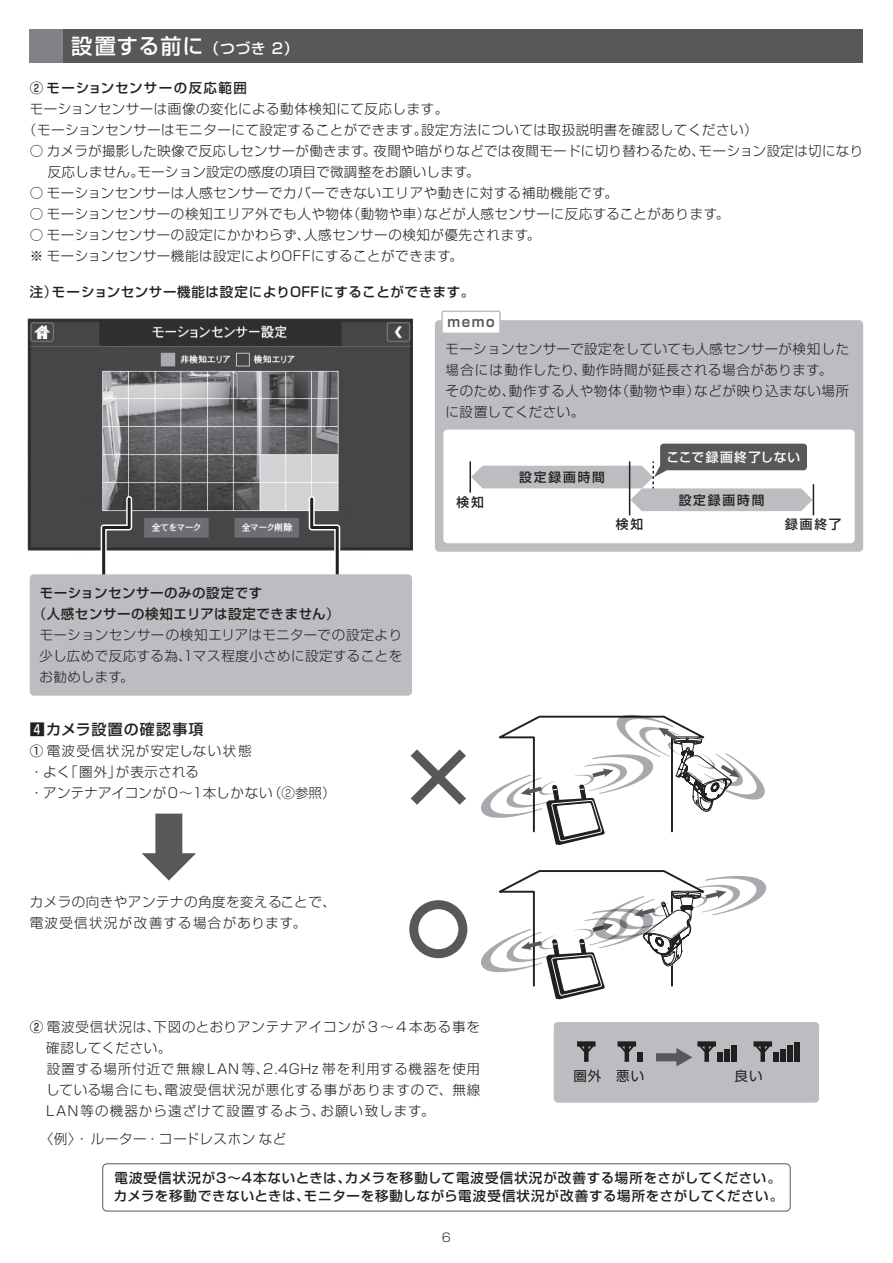
<style>
.page{position:relative;width:893px;height:1263px;background:#fff}
.page>*{position:absolute;margin:0;border:0;box-sizing:border-box;transform-origin:0 0}
.t1{font:500 21.15px "Shin Go Pro";letter-spacing:.04em;color:#fff}
.t2{font:500 15px "Shin Go Pro";letter-spacing:.065em;color:#231f20}
.t3{font:300 13.5px/21px "Shin Go Pro";letter-spacing:.04em;color:#231f20}
.t4{font:500 13.5px/18px "Shin Go Pro";letter-spacing:.04em;color:#231f20}
.t5{font:300 13.5px/21px "Shin Go Pro";letter-spacing:.06em;color:#231f20}
.t6{font:300 13.5px "Shin Go Pro";letter-spacing:.02em;color:#231f20}
.t7{font:500 13.5px "Shin Go Pro";letter-spacing:.095em;color:#231f20}
.t8{font:13.5px "Shin Go Pro";color:#231f20}
.t9{font:700 13.5px "Shin Go Pro De";color:#57585a}
.t10{font:500 12.75px "Shin Go Pro";letter-spacing:.145em;color:#231f20}
.t11{font:500 12.75px "Shin Go Pro";letter-spacing:.085em;color:#fff}
.t12{font:300 12px "Shin Go Pro";color:#231f20}
.s1{font-size:14.85px}
.s2{font-weight:400}
.s3{font-weight:500}
</style>
<div class="page">
<div style="left:554px;top:1022px;width:265px;height:81px;background:#bcbdc0;border-radius:4px"></div>
<div style="left:30px;top:30px;width:833px;height:33px;background:#57585a"></div>
<div style="left:30px;top:30px;width:33px;height:33px;background:#808285"></div>
<img style="left:27px;top:318px;width:386px;height:233px">
<div style="left:435px;top:320px;width:428px;height:232px;background:#bcbdc0;border-radius:4px"></div>
<div style="left:443px;top:430px;width:412px;height:113px;background:#fff;border-radius:4px"></div>
<svg style="left:441px;top:311px;width:60px;height:22px"></svg>
<hr style="left:469px;top:461px;width:2px;height:32px;background:#231f20">
<hr style="left:629px;top:461px;width:1px;height:54px;background:#231f20">
<hr style="left:813px;top:484px;width:1px;height:31px;background:#231f20">
<svg style="left:471px;top:444px;width:342px;height:67px"></svg>
<svg style="left:98px;top:493px;width:37px;height:81px"></svg>
<svg style="left:306px;top:493px;width:37px;height:81px"></svg>
<div style="left:102px;top:1163px;width:689px;height:48px;border:1px solid #57585a;border-radius:4px"></div>
<svg style="left:577px;top:1041px;width:19px;height:21px"></svg>
<svg style="left:753px;top:1041px;width:19px;height:21px"></svg>
<div style="left:773px;top:1052px;width:5px;height:10px;background:#231f20"></div>
<div style="left:780px;top:1050px;width:6px;height:12px;background:#231f20"></div>
<div style="left:787px;top:1045px;width:6px;height:17px;background:#231f20"></div>
<div style="left:794px;top:1043px;width:5px;height:19px;background:#231f20"></div>
<div style="left:718px;top:1052px;width:5px;height:10px;background:#231f20"></div>
<div style="left:725px;top:1050px;width:5px;height:12px;background:#231f20"></div>
<div style="left:732px;top:1045px;width:5px;height:17px;background:#231f20"></div>
<svg style="left:618px;top:1041px;width:18px;height:21px"></svg>
<div style="left:637px;top:1052px;width:6px;height:10px;background:#231f20"></div>
<div style="left:656px;top:1053px;width:23px;height:8px;background:#57585a"></div>
<svg style="left:676px;top:1041px;width:40px;height:25px"></svg>
<svg style="left:481px;top:870px;width:285px;height:129px"></svg>
<div style="left:30px;top:574px;width:382px;height:122px;background:#bcbdc0;border-radius:4px"></div>
<svg style="left:142px;top:813px;width:54px;height:67px"></svg>
<div style="left:409px;top:900px;width:58px;height:58px;border:9px solid #57585a;border-radius:50%"></div>
<svg style="left:410px;top:715px;width:355px;height:130px"></svg>
<h1 class="t1" style="left:71px;top:29px;width:229px">設置する前に<span class="s1">（つづき 2）</span></h1>
<p class="t7" style="left:30px;top:77px;width:219px">② モーションセンサーの反応範囲</p>
<p class="t3" style="left:23px;top:97px;width:736px;text-indent:7px">モーションセンサーは画像の変化による動体検知にて反応します。<br>（モーションセンサーはモニターにて設定することができます。設定方法については取扱説明書を確認してください）</p>
<p class="t3" style="left:48px;top:139px;width:817px;text-indent:-18px">○ カメラが撮影した映像で反応しセンサーが働きます。夜間や暗がりなどでは夜間モードに切り替わるため、モーション設定は切になり反応しません。モーション設定の感度の項目で微調整をお願いします。</p>
<p class="t3" style="left:30px;top:181px;width:590px">○ モーションセンサーは人感センサーでカバーできないエリアや動きに対する補助機能です。</p>
<p class="t3" style="left:30px;top:202px;width:701px">○ モーションセンサーの検知エリア外でも人や物体（動物や車）などが人感センサーに反応することがあります。</p>
<p class="t3" style="left:30px;top:223px;width:512px">○ モーションセンサーの設定にかかわらず、人感センサーの検知が優先されます。※ モーションセンサー機能は設定によりOFFにすることができます。</p>
<p class="t4" style="left:30px;top:281px;width:446px">注<span class="s2">）</span>モーションセンサー機能は設定によりOFFにすることができます。</p>
<p class="t9" style="left:447px;top:311px;width:48px">memo</p>
<p class="t3" style="left:445px;top:337px;width:405px">モーションセンサーで設定をしていても人感センサーが検知した場合には動作したり、動作時間が延長される場合があります。<br>そのため、動作する人や物体（動物や車）などが映り込まない場所に設置してください。</p>
<p class="t4" style="left:40px;top:582px;width:224px">モーションセンサーのみの設定です</p>
<p class="t4" style="left:33px;top:603px;width:308px"><span class="s2">（</span>人感センサーの検知エリアは設定できません<span class="s2">）</span></p>
<p class="t6" style="left:40px;top:623px;width:364px">モーションセンサーの検知エリアはモニターでの設定より</p>
<p class="t3" style="left:40px;top:643px;width:364px">少し広めで反応する為、１マス程度小さめに設定することを</p>
<p class="t3" style="left:40px;top:664px;width:96px">お勧めします。</p>
<p class="t2" style="left:30px;top:717px;width:175px">4カメラ設置の確認事項</p>
<p class="t3" style="left:30px;top:739px;width:307px"><span class="s3">①</span> 電波受信状況が安定しない状態<br>・よく「圏外」が表示される<br>・アンテナアイコンが０～1本しかない（②参照）</p>
<p class="t3" style="left:30px;top:889px;width:308px">カメラの向きやアンテナの角度を変えることで、電波受信状況が改善する場合があります。</p>
<p class="t10" style="left:457px;top:491px;width:29px">検知</p>
<p class="t10" style="left:519px;top:467px;width:87px">設定録画時間</p>
<p class="t10" style="left:616px;top:514px;width:29px">検知</p>
<p class="t11" style="left:667px;top:446px;width:135px">ここで録画終了しない</p>
<p class="t10" style="left:679px;top:490px;width:87px">設定録画時間</p>
<p class="t10" style="left:785px;top:514px;width:58px">録画終了</p>
<p class="t5" style="left:46px;top:1014px;width:436px;text-indent:-16px"><span class="s3">②</span> 電波受信状況は､下図のとおりアンテナアイコンが３～４本ある事を確認してください。<br>設置する場所付近で無線LAN 等､2.4GHz 帯を利用する機器を使用している場合にも､電波受信状況が悪化する事がありますので、無線<br>LAN等の機器から遠ざけて設置するよう､お願い致します。</p>
<p class="t3" style="left:40px;top:1127px;width:248px">〈例〉・ ルーター・コードレスホン など</p>
<p class="t4" style="left:114px;top:1167px;width:671px">電波受信状況が３～４本ないときは、カメラを移動して電波受信状況が改善する場所をさがしてください。カメラを移動できないときは、モニターを移動しながら電波受信状況が改善する場所をさがしてください。</p>
<p class="t8" style="left:573px;top:1064px;width:72px">圏外 悪い</p>
<p class="t8" style="left:735px;top:1064px;width:30px">良い</p>
<p class="t12" style="left:442px;top:1227px;width:11px">6</p>
</div>
